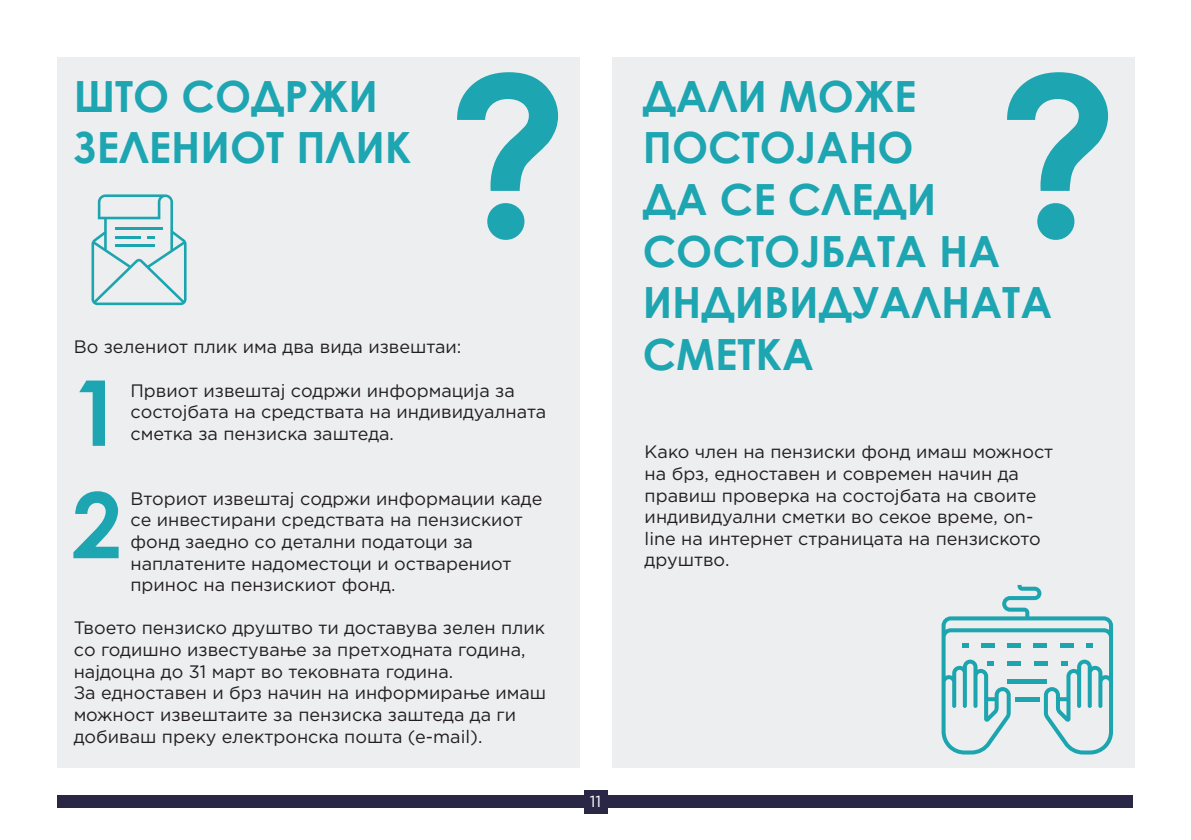
<style>
.page{position:relative;width:1191px;height:840px;background:#fff}
.page>*{position:absolute;margin:0;border:0;box-sizing:border-box;transform-origin:0 0}
.t1{font:700 219.4px "Century Gothic";color:#1da5b1}
.t2{font:700 90.8px/112.2px "Century Gothic";color:#1da5b1}
.t3{font:700 43px/51.6px "Century Gothic";color:#1da5b1}
.t4{font:18px/21.6px "Gotham Pro";color:#231f20}
.t5{font:16px "Gotham Pro";color:#fff}
</style>
<div class="page">
<div style="left:58px;top:795px;width:1075px;height:12px;background:#2a2746"></div>
<div style="left:584px;top:789px;width:23px;height:23px;background:#2a2746"></div>
<div style="left:58px;top:58px;width:522px;height:709px;background:#edeeef"></div>
<div style="left:612px;top:58px;width:522px;height:709px;background:#edeeef"></div>
<svg style="left:91px;top:194px;width:96px;height:111px"></svg>
<hr style="left:115px;top:244px;width:40px;height:3px;background:#1ca5af">
<svg style="left:941px;top:584px;width:172px;height:170px"></svg>
<hr style="left:1007px;top:679px;width:40px;height:4px;background:#1ca5af">
<h3 class="t3" style="left:74px;top:68px;width:339px">ШТО СОДРЖИ<br>ЗЕЛЕНИОТ ПЛИК</h3>
<h1 class="t1" style="left:446px;top:-10px;width:124px">?</h1>
<h1 class="t1" style="left:996px;top:-10px;width:124px">?</h1>
<h3 class="t3" style="left:643px;top:68px;width:411px">ДАЛИ МОЖЕ<br>ПОСТОЈАНО<br>ДА СЕ СЛЕДИ<br>СОСТОЈБАТА НА<br>ИНДИВИДУАЛНАТА<br>СМЕТКА</h3>
<p class="t4" style="left:74px;top:336px;width:389px">Во зелениот плик има два вида извештаи:</p>
<p class="t4" style="left:130px;top:379px;width:417px">Првиот извештај содржи информација за состојбата на средствата на индивидуалната сметка за пензиска заштеда.</p>
<h2 class="t2" style="left:71px;top:352px;width:52px">1<br>2</h2>
<p class="t4" style="left:644px;top:441px;width:410px">Како член на пензиски фонд имаш можност на брз, едноставен и современ начин да правиш проверка на состојбата на своите индивидуални сметки во секое време, on&shy;line на интернет страницата на пензиското друштво.</p>
<p class="t4" style="left:130px;top:487px;width:413px">Вториот извештај содржи информации каде се инвестирани средствата на пензискиот фонд заедно со детални податоци за наплатените надоместоци и остварениот принос на пензискиот фонд.</p>
<p class="t4" style="left:74px;top:617px;width:474px">Твоето пензиско друштво ти доставува зелен плик со годишно известување за претходната година, најдоцна до 31 март во тековната година.<br>За едноставен и брз начин на информирање имаш можност извештаите за пензиска заштеда да ги добиваш преку електронска пошта (e-mail).</p>
<p class="t5" style="left:590px;top:792px;width:13px">11</p>
</div>
